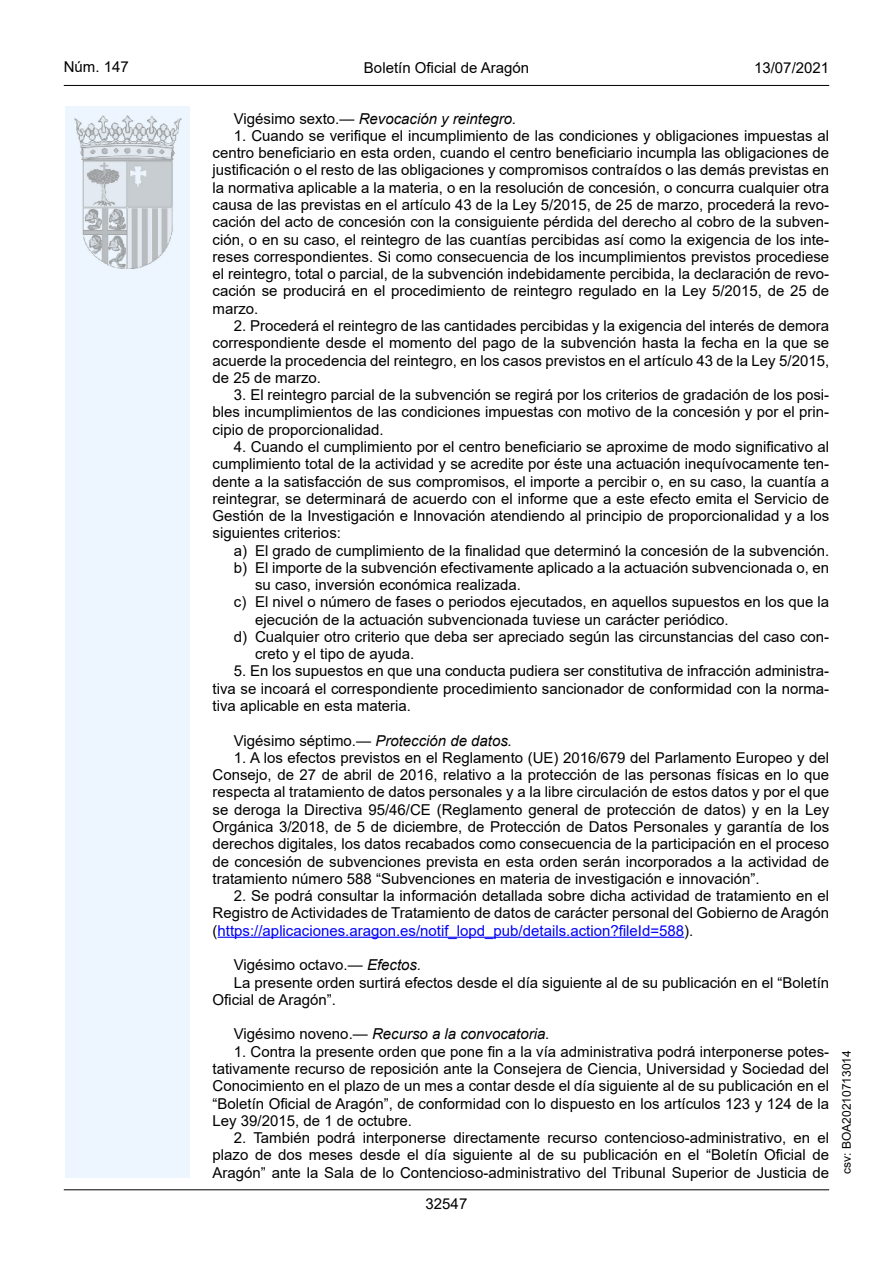
<style>
.page{position:relative;width:893px;height:1263px;background:#fff}
.page>*{position:absolute;margin:0;border:0;box-sizing:border-box;transform-origin:0 0}
.inicio_de_parrafo{font:15px/17.2px "Arial";color:#000;text-align:justify}
.Sangrado_01{font:15px/17.2px "Arial";color:#000}
.inicio_de_parrafo-2{font:italic 15px "Arial";color:#000}
.estilo_head-c{font:15px "Arial";color:#000}
.estilo_head-d{font:15px "Arial MT2";color:#000}
.estilo_head-i{font:15px "Arial MT2";color:#000}
.numero_pagina{font:15px "Arial MT2";color:#000}
.estilo_head-i-2{font:12px "Arial MT2";color:#000}
.s1{font-style:normal}
.s2{color:#0000fa}
.s3{font-style:italic}
</style>
<div class="page">
<div style="left:65px;top:106px;width:125px;height:1072px;background:#edf6fe"></div>
<img style="left:75px;top:115px;width:106px;height:153px">
<hr style="left:64px;top:85px;width:765px;height:1px;background:#000">
<hr style="left:64px;top:1189px;width:765px;height:1px;background:#000">
<hr style="left:218px;top:937px;width:466px;height:1px;background:#0000fa">
<p class="estilo_head-i" style="left:64px;top:57px;width:67px">Núm. 147</p>
<p class="estilo_head-c" style="left:364px;top:57px;width:167px">Boletín Oficial de Aragón</p>
<p class="estilo_head-d" style="left:754px;top:57px;width:77px">13/07/2021</p>
<p class="inicio_de_parrafo-2" style="left:234px;top:109px;width:284px"><span class="s1">Vigésimo sexto.—</span> Revocación y reintegro.</p>
<p class="inicio_de_parrafo" style="left:213px;top:127px;width:618px;text-indent:21px">1. Cuando se verifique el incumplimiento de las condiciones y obligaciones impuestas al centro beneficiario en esta orden, cuando el centro beneficiario incumpla las obligaciones de justificación o el resto de las obligaciones y compromisos contraídos o las demás previstas en la normativa aplicable a la materia, o en la resolución de concesión, o concurra cualquier otra causa de las previstas en el artículo 43 de la Ley 5/2015, de 25 de marzo, procederá la revo&shy;cación del acto de concesión con la consiguiente pérdida del derecho al cobro de la subven&shy;ción, o en su caso, el reintegro de las cuantías percibidas así como la exigencia de los inte&shy;reses correspondientes. Si como consecuencia de los incumplimientos previstos procediese el reintegro, total o parcial, de la subvención indebidamente percibida, la declaración de revo&shy;cación se producirá en el procedimiento de reintegro regulado en la Ley 5/2015, de 25 de marzo.</p>
<p class="inicio_de_parrafo" style="left:213px;top:317px;width:618px;text-indent:21px">2. Procederá el reintegro de las cantidades percibidas y la exigencia del interés de demora correspondiente desde el momento del pago de la subvención hasta la fecha en la que se acuerde la procedencia del reintegro, en los casos previstos en el artículo 43 de la Ley 5/2015, de 25 de marzo.</p>
<p class="inicio_de_parrafo" style="left:213px;top:386px;width:618px;text-indent:21px">3. El reintegro parcial de la subvención se regirá por los criterios de gradación de los posi&shy;bles incumplimientos de las condiciones impuestas con motivo de la concesión y por el prin&shy;cipio de proporcionalidad.</p>
<p class="inicio_de_parrafo" style="left:213px;top:438px;width:618px;text-indent:21px">4. Cuando el cumplimiento por el centro beneficiario se aproxime de modo significativo al cumplimiento total de la actividad y se acredite por éste una actuación inequívocamente ten&shy;dente a la satisfacción de sus compromisos, el importe a percibir o, en su caso, la cuantía a reintegrar, se determinará de acuerdo con el informe que a este efecto emita el Servicio de Gestión de la Investigación e Innovación atendiendo al principio de proporcionalidad y a los siguientes criterios:</p>
<p class="Sangrado_01" style="left:234px;top:541px;width:597px">a) El grado de cumplimiento de la finalidad que determinó la concesión de la subvención.</p>
<p class="Sangrado_01" style="left:255px;top:559px;width:575px;text-indent:-21px">b) El importe de la subvención efectivamente aplicado a la actuación subvencionada o, en su caso, inversión económica realizada.</p>
<p class="Sangrado_01" style="left:255px;top:593px;width:575px;text-indent:-21px">c) El nivel o número de fases o periodos ejecutados, en aquellos supuestos en los que la ejecución de la actuación subvencionada tuviese un carácter periódico.</p>
<p class="Sangrado_01" style="left:255px;top:628px;width:576px;text-indent:-21px">d) Cualquier otro criterio que deba ser apreciado según las circunstancias del caso con&shy;creto y el tipo de ayuda.</p>
<p class="inicio_de_parrafo" style="left:213px;top:662px;width:618px;text-indent:21px">5. En los supuestos en que una conducta pudiera ser constitutiva de infracción administra&shy;tiva se incoará el correspondiente procedimiento sancionador de conformidad con la norma&shy;tiva aplicable en esta materia.</p>
<p class="inicio_de_parrafo-2" style="left:234px;top:731px;width:280px"><span class="s1">Vigésimo séptimo.—</span> Protección de datos.</p>
<p class="inicio_de_parrafo" style="left:213px;top:749px;width:618px;text-indent:21px">1. A los efectos previstos en el Reglamento (UE) 2016/679 del Parlamento Europeo y del Consejo, de 27 de abril de 2016, relativo a la protección de las personas físicas en lo que respecta al tratamiento de datos personales y a la libre circulación de estos datos y por el que se deroga la Directiva 95/46/CE (Reglamento general de protección de datos) y en la Ley Orgánica 3/2018, de 5 de diciembre, de Protección de Datos Personales y garantía de los derechos digitales, los datos recabados como consecuencia de la participación en el proceso de concesión de subvenciones prevista en esta orden serán incorporados a la actividad de tratamiento número 588 “Subvenciones en materia de investigación e innovación”.</p>
<p class="inicio_de_parrafo" style="left:213px;top:887px;width:618px;text-indent:21px">2. Se podrá consultar la información detallada sobre dicha actividad de tratamiento en el Registro de Actividades de Tratamiento de datos de carácter personal del Gobierno de Aragón (<span class="s2">https://aplicaciones.aragon.es/notif_lopd_pub/details.action?fileId=588</span>).</p>
<p class="inicio_de_parrafo" style="left:234px;top:956px;width:189px">Vigésimo octavo.— <span class="s3">Efectos.</span></p>
<p class="inicio_de_parrafo" style="left:213px;top:973px;width:618px;text-indent:21px">La presente orden surtirá efectos desde el día siguiente al de su publicación en el “Boletín<br>Oficial de Aragón”.</p>
<p class="inicio_de_parrafo-2" style="left:234px;top:1024px;width:317px"><span class="s1">Vigésimo noveno.—</span> Recurso a la convocatoria.</p>
<p class="inicio_de_parrafo" style="left:213px;top:1043px;width:618px;text-indent:21px">1. Contra la presente orden que pone fin a la vía administrativa podrá interponerse potes&shy;tativamente recurso de reposición ante la Consejera de Ciencia, Universidad y Sociedad del Conocimiento en el plazo de un mes a contar desde el día siguiente al de su publicación en el “Boletín Oficial de Aragón”, de conformidad con lo dispuesto en los artículos 123 y 124 de la Ley 39/2015, de 1 de octubre.</p>
<p class="inicio_de_parrafo" style="left:213px;top:1129px;width:618px;text-indent:21px">2. También podrá interponerse directamente recurso contencioso-administrativo, en el plazo de dos meses desde el día siguiente al de su publicación en el “Boletín Oficial de Aragón” ante la Sala de lo Contencioso-administrativo del Tribunal Superior de Justicia de</p>
<p class="numero_pagina" style="left:426px;top:1193px;width:43px">32547</p>
<p class="estilo_head-i-2" style="left:838px;top:1174px;width:125px;rotate:-90deg">csv: BOA20210713014</p>
</div>
